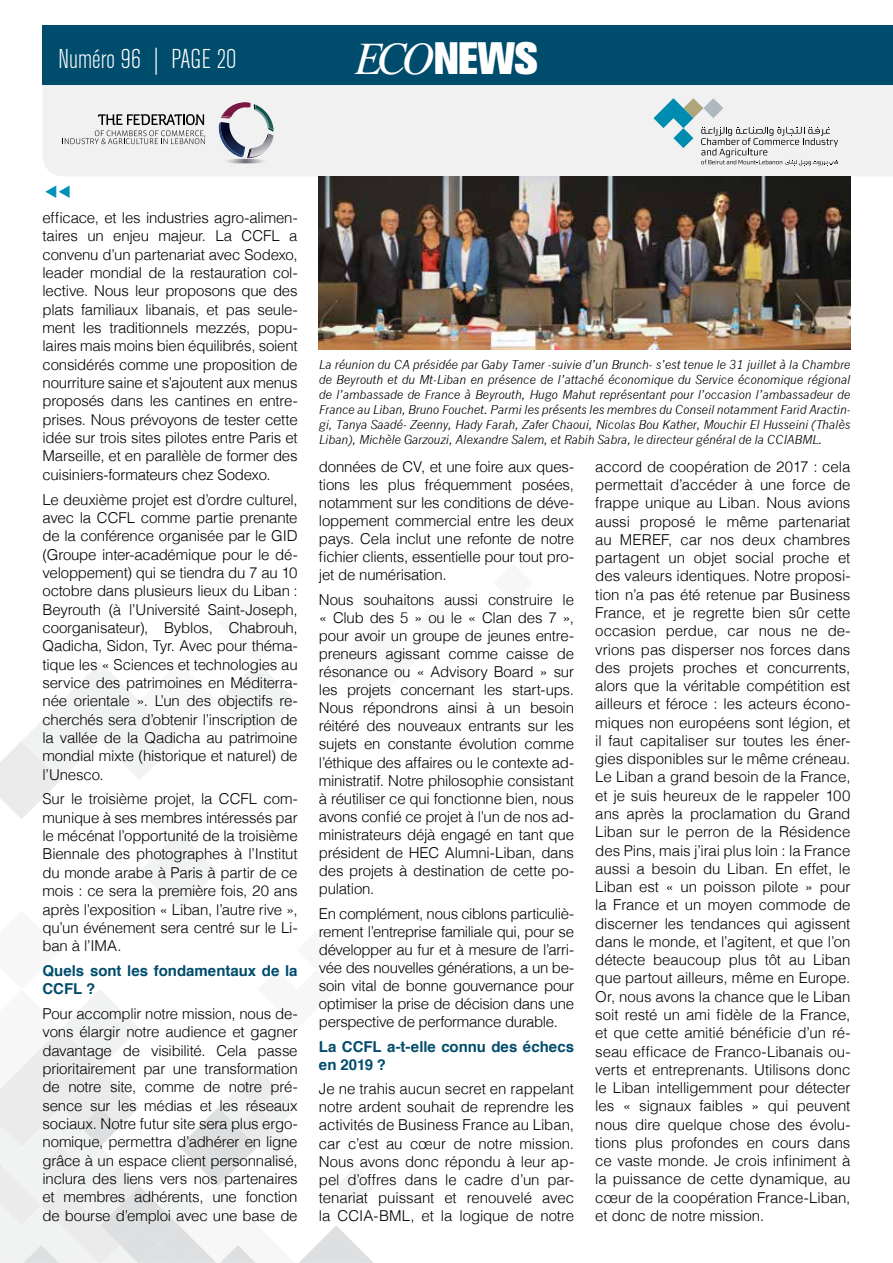
<style>
.page{position:relative;width:893px;height:1263px;background:#fff}
.page>*{position:absolute;margin:0;border:0;box-sizing:border-box;transform-origin:0 0}
.t1{font:800 45px "Akzidenz Grotesk BE";color:#fff}
.t2{font:300 condensed 27px "Akzidenz Grotesk BE";color:#fff}
.t3{font:300 15px/18.3px "Helvetica";letter-spacing:-.015em;color:#000;text-align:justify}
.t4{font:700 15px/18.3px "Helvetica";letter-spacing:-.005em;color:#004c6c}
.t5{font:italic 12px/15px "News Gothic";letter-spacing:-.01em;color:#000;text-align:justify}
.s1{font-family:"Times";font-weight:400;font-style:italic}
</style>
<div class="page">
<svg style="left:0;top:833px;width:375px;height:430px"></svg>
<svg style="left:0;top:663px;width:296px;height:156px"></svg>
<div style="left:43px;top:26px;width:850px;height:59px;background:#004c6c"></div>
<div style="left:43px;top:85px;width:850px;height:91px;background:#f1f1f2"></div>
<svg style="left:217px;top:102px;width:57px;height:61px"></svg>
<svg style="left:62px;top:114px;width:143px;height:30px"></svg>
<svg style="left:653px;top:98px;width:185px;height:68px"></svg>
<img style="left:319px;top:176px;width:531px;height:173px">
<h2 class="t2" style="left:59px;top:45px;width:179px">Numéro 96 | PAGE 20</h2>
<h1 class="t1" style="left:355px;top:32px;width:185px"><span class="s1">ECO</span> NEWS</h1>
<p class="t3" style="left:43px;top:207px;width:257px">efficace, et les industries agro-alimen&shy;taires un enjeu majeur. La CCFL a convenu d’un partenariat avec Sodexo, leader mondial de la restauration col&shy;lective. Nous leur proposons que des plats familiaux libanais, et pas seule&shy;ment les traditionnels mezzés, popu&shy;laires mais moins bien équilibrés, soient considérés comme une proposition de nourriture saine et s’ajoutent aux menus proposés dans les cantines en entre&shy;prises. Nous prévoyons de tester cette idée sur trois sites pilotes entre Paris et Marseille, et en parallèle de former des cuisiniers-formateurs chez Sodexo.</p>
<p class="t3" style="left:43px;top:489px;width:257px">Le deuxième projet est d’ordre culturel, avec la CCFL comme partie prenante de la conférence organisée par le GID (Groupe inter-académique pour le dé&shy;veloppement) qui se tiendra du 7 au 10 octobre dans plusieurs lieux du Liban :<br>Beyrouth (à l’Université Saint-Joseph, coorganisateur), Byblos, Chabrouh, Qadicha, Sidon, Tyr. Avec pour théma&shy;tique les « Sciences et technologies au service des patrimoines en Méditerra&shy;née orientale ». L’un des objectifs re&shy;cherchés sera d’obtenir l’inscription de la vallée de la Qadicha au patrimoine mondial mixte (historique et naturel) de l’Unesco.</p>
<p class="t3" style="left:43px;top:789px;width:257px">Sur le troisième projet, la CCFL com&shy;munique à ses membres intéressés par le mécénat l’opportunité de la troisième Biennale des photographes à l’Institut du monde arabe à Paris à partir de ce mois : ce sera la première fois, 20 ans après l’exposition « Liban, l’autre rive », qu’un événement sera centré sur le Li&shy;ban à l’IMA.</p>
<p class="t4" style="left:43px;top:962px;width:257px">Quels sont les fondamentaux de la<br>CCFL ?</p>
<p class="t3" style="left:43px;top:1003px;width:257px">Pour accomplir notre mission, nous de&shy;vons élargir notre audience et gagner davantage de visibilité. Cela passe prioritairement par une transformation de notre site, comme de notre pré&shy;sence sur les médias et les réseaux sociaux. Notre futur site sera plus ergo&shy;nomique, permettra d’adhérer en ligne grâce à un espace client personnalisé, inclura des liens vers nos partenaires et membres adhérents, une fonction de bourse d’emploi avec une base de</p>
<p class="t5" style="left:319px;top:357px;width:533px">La réunion du CA présidée par Gaby Tamer -suivie d’un Brunch- s’est tenue le 31 juillet à la Chambre de Beyrouth et du Mt-Liban en présence de l’attaché économique du Service économique régional de l’ambassade de France à Beyrouth, Hugo Mahut représentant pour l’occasion l’ambassadeur de France au Liban, Bruno Fouchet. Parmi les présents les membres du Conseil notamment Farid Aractin&shy;gi, Tanya Saadé- Zeenny, Hady Farah, Zafer Chaoui, Nicolas Bou Kather, Mouchir El Husseini (Thalès Liban), Michèle Garzouzi, Alexandre Salem, et Rabih Sabra, le directeur général de la CCIABML.</p>
<p class="t3" style="left:319px;top:456px;width:257px">données de CV, et une foire aux ques&shy;tions les plus fréquemment posées, notamment sur les conditions de déve&shy;loppement commercial entre les deux pays. Cela inclut une refonte de notre fichier clients, essentielle pour tout pro&shy;jet de numérisation.</p>
<p class="t3" style="left:319px;top:589px;width:257px">Nous souhaitons aussi construire le « Club des 5 » ou le « Clan des 7 », pour avoir un groupe de jeunes entre&shy;preneurs agissant comme caisse de résonance ou « Advisory Board » sur les projets concernant les start-ups.<br>Nous répondrons ainsi à un besoin réitéré des nouveaux entrants sur les sujets en constante évolution comme l’éthique des affaires ou le contexte ad&shy;ministratif. Notre philosophie consistant à réutiliser ce qui fonctionne bien, nous avons confié ce projet à l’un de nos ad&shy;ministrateurs déjà engagé en tant que président de HEC Alumni-Liban, dans des projets à destination de cette po&shy;pulation.</p>
<p class="t3" style="left:319px;top:903px;width:257px">En complément, nous ciblons particuliè&shy;rement l’entreprise familiale qui, pour se développer au fur et à mesure de l’arri&shy;vée des nouvelles générations, a un be&shy;soin vital de bonne gouvernance pour optimiser la prise de décision dans une perspective de performance durable.</p>
<p class="t4" style="left:319px;top:1037px;width:257px">La CCFL a-t-elle connu des échecs en 2019 ?</p>
<p class="t3" style="left:319px;top:1079px;width:257px">Je ne trahis aucun secret en rappelant notre ardent souhait de reprendre les activités de Business France au Liban, car c’est au cœur de notre mission.<br>Nous avons donc répondu à leur ap&shy;pel d’offres dans le cadre d’un par&shy;tenariat puissant et renouvelé avec la CCIA-BML, et la logique de notre</p>
<p class="t3" style="left:595px;top:456px;width:257px">accord de coopération de 2017 : cela permettait d’accéder à une force de frappe unique au Liban. Nous avions aussi proposé le même partenariat au MEREF, car nos deux chambres partagent un objet social proche et des valeurs identiques. Notre proposi&shy;tion n’a pas été retenue par Business France, et je regrette bien sûr cette occasion perdue, car nous ne de&shy;vrions pas disperser nos forces dans des projets proches et concurrents, alors que la véritable compétition est ailleurs et féroce : les acteurs écono&shy;miques non européens sont légion, et il faut capitaliser sur toutes les éner&shy;gies disponibles sur le même créneau.<br>Le Liban a grand besoin de la France, et je suis heureux de le rappeler 100 ans après la proclamation du Grand Liban sur le perron de la Résidence des Pins, mais j’irai plus loin : la France aussi a besoin du Liban. En effet, le Liban est « un poisson pilote » pour la France et un moyen commode de discerner les tendances qui agissent dans le monde, et l’agitent, et que l’on détecte beaucoup plus tôt au Liban que partout ailleurs, même en Europe.<br>Or, nous avons la chance que le Liban soit resté un ami fidèle de la France, et que cette amitié bénéficie d’un ré&shy;seau efficace de Franco-Libanais ou&shy;verts et entreprenants. Utilisons donc le Liban intelligemment pour détecter les « signaux faibles » qui peuvent nous dire quelque chose des évolu&shy;tions plus profondes en cours dans ce vaste monde. Je crois infiniment à la puissance de cette dynamique, au cœur de la coopération France-Liban, et donc de notre mission.</p>
</div>
